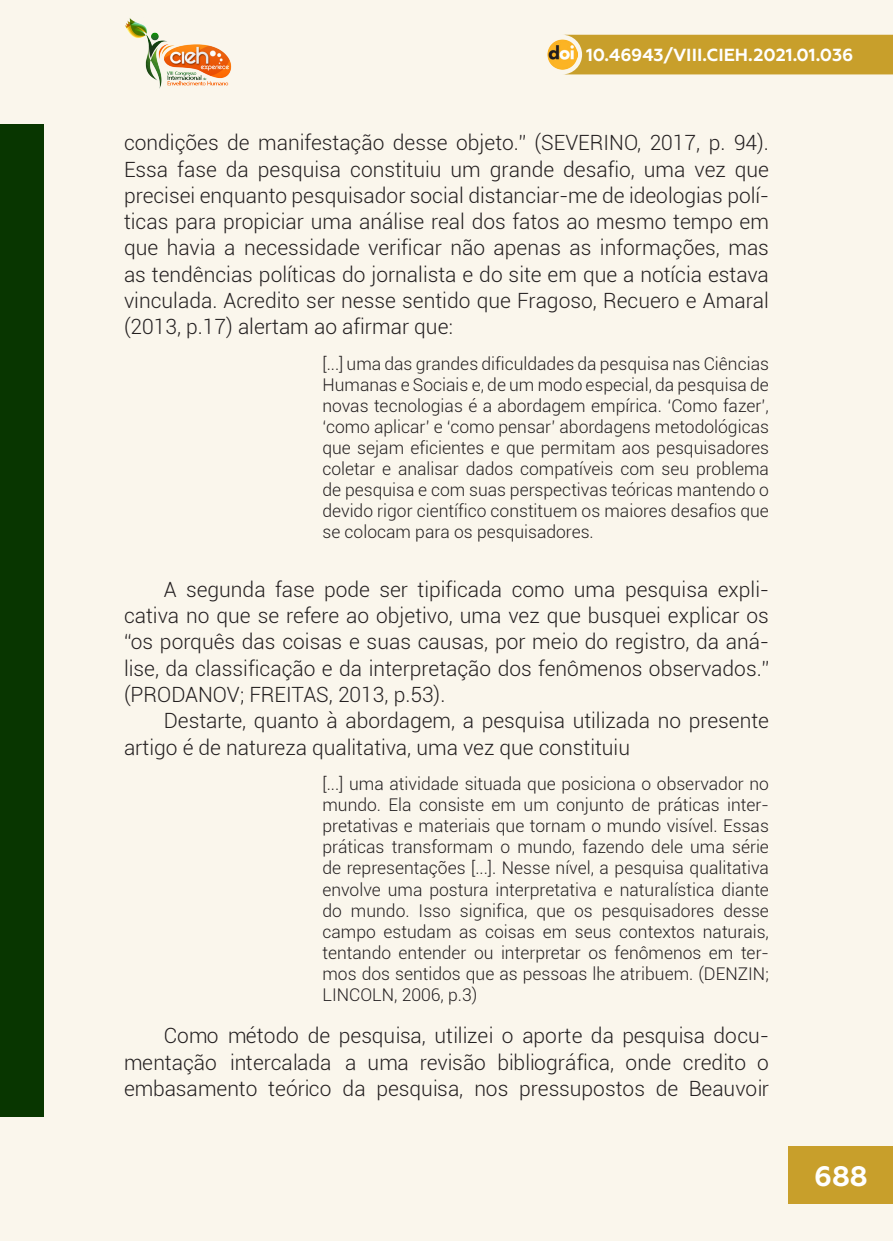
<style>
.page{position:relative;width:893px;height:1241px;background:#fff}
.page>*{position:absolute;margin:0;border:0;box-sizing:border-box;transform-origin:0 0}
.t1{font:700 28px "Geometria";color:#fff}
._7_CORPO{font:300 21px/26.2px "Roboto";color:#231f20;text-align:justify}
._8_CITACAO{font:300 17.5px/21px "Roboto";color:#231f20;text-align:justify}
.t2{font:700 17.5px "Geometria";color:#fff}
</style>
<div class="page">
<div style="left:0;top:0;width:893px;height:1240px;background:#faf6ec"></div>
<div style="left:0;top:124px;width:44px;height:992px;background:#083600"></div>
<div style="left:562px;top:35px;width:331px;height:39px;background:#c89f2b"></div>
<img style="left:547px;top:40px;width:30px;height:29px">
<div style="left:789px;top:1145px;width:104px;height:58px;background:#c89f2b"></div>
<img style="left:125px;top:18px;width:107px;height:71px">
<p class="t2" style="left:586px;top:45px;width:269px">10.46943/VIII.CIEH.2021.01.036</p>
<p class="_7_CORPO" style="left:124px;top:129px;width:646px">condições de manifestação desse objeto.” (SEVERINO, 2017, p. 94).<br>Essa fase da pesquisa constituiu um grande desafio, uma vez que precisei enquanto pesquisador social distanciar-me de ideologias polí&shy;ticas para propiciar uma análise real dos fatos ao mesmo tempo em que havia a necessidade verificar não apenas as informações, mas as tendências políticas do jornalista e do site em que a notícia estava vinculada. Acredito ser nesse sentido que Fragoso, Recuero e Amaral (2013, p.17) alertam ao afirmar que:</p>
<p class="_8_CITACAO" style="left:322px;top:353px;width:448px">[...] uma das grandes dificuldades da pesquisa nas Ciências Humanas e Sociais e, de um modo especial, da pesquisa de novas tecnologias é a abordagem empírica. ‘Como fazer’, ‘como aplicar’ e ‘como pensar’ abordagens metodológicas que sejam eficientes e que permitam aos pesquisadores coletar e analisar dados compatíveis com seu problema de pesquisa e com suas perspectivas teóricas mantendo o devido rigor científico constituem os maiores desafios que se colocam para os pesquisadores.</p>
<p class="_7_CORPO" style="left:124px;top:575px;width:646px;text-indent:40px">A segunda fase pode ser tipificada como uma pesquisa expli&shy;cativa no que se refere ao objetivo, uma vez que busquei explicar os “os porquês das coisas e suas causas, por meio do registro, da aná&shy;lise, da classificação e da interpretação dos fenômenos observados.” (PRODANOV; FREITAS, 2013, p.53).</p>
<p class="_7_CORPO" style="left:124px;top:706px;width:646px;text-indent:40px">Destarte, quanto à abordagem, a pesquisa utilizada no presente artigo é de natureza qualitativa, uma vez que constituiu</p>
<p class="_8_CITACAO" style="left:322px;top:773px;width:448px">[...] uma atividade situada que posiciona o observador no mundo. Ela consiste em um conjunto de práticas inter&shy;pretativas e materiais que tornam o mundo visível. Essas práticas transformam o mundo, fazendo dele uma série de representações [...]. Nesse nível, a pesquisa qualitativa envolve uma postura interpretativa e naturalística diante do mundo. Isso significa, que os pesquisadores desse campo estudam as coisas em seus contextos naturais, tentando entender ou interpretar os fenômenos em ter&shy;mos dos sentidos que as pessoas lhe atribuem. (DENZIN; LINCOLN, 2006, p.3)</p>
<p class="_7_CORPO" style="left:124px;top:1021px;width:646px;text-indent:40px">Como método de pesquisa, utilizei o aporte da pesquisa docu&shy;mentação intercalada a uma revisão bibliográfica, onde credito o embasamento teórico da pesquisa, nos pressupostos de Beauvoir</p>
<h1 class="t1" style="left:814px;top:1158px;width:55px">688</h1>
</div>
